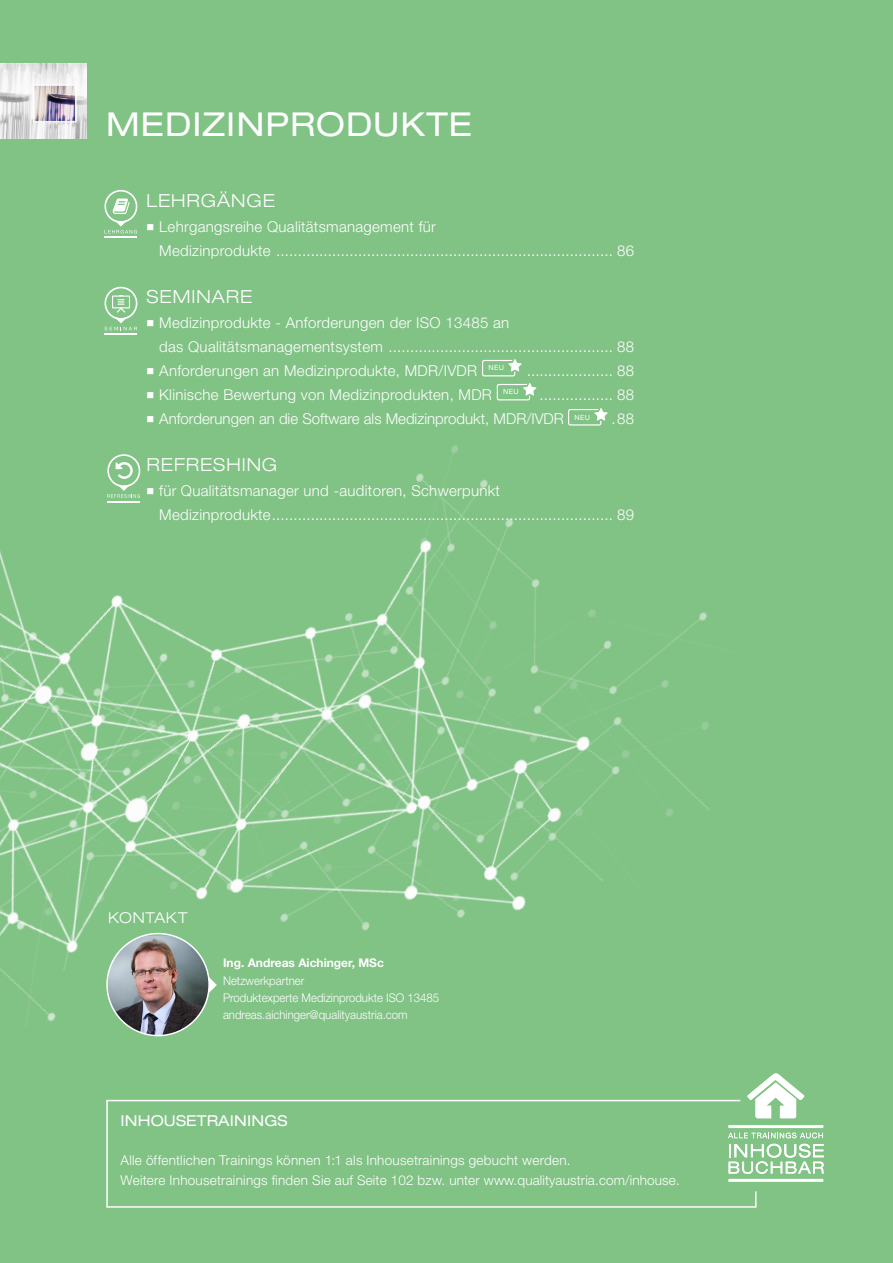
<style>
.page{position:relative;width:893px;height:1263px;background:#81c285}
.page>*{position:absolute;margin:0;border:0;box-sizing:border-box;transform-origin:0 0}
.t1{font:expanded 33px "Helvetica Neue LT Std";letter-spacing:.03em;color:#fff}
.t2{font:300 expanded 18px "Helvetica Neue LT Std";letter-spacing:.055em;color:#fff}
.t3{font:300 15px/24px "Helvetica Neue LT Std";letter-spacing:.02em;color:#fff}
.t4{font:300 15px "Helvetica Neue LT Std";color:#fff}
.t5{font:expanded 15px "Helvetica Neue LT Std";letter-spacing:.01em;color:#fff}
.t6{font:300 expanded 15px "Helvetica Neue LT Std";letter-spacing:.05em;color:#fff}
.t7{font:300 13.5px/19.5px "Helvetica Neue LT Std";letter-spacing:.02em;color:#fff}
.t8{font:300 12px/17.2px "Helvetica Neue LT Std";color:#fff;scale:.95 1}
.t9{font:700 12px "Helvetica Neue LT Std";color:#fff}
</style>
<div class="page">
<svg style="left:106px;top:1099px;width:651px;height:109px"></svg>
<hr style="left:728px;top:1179px;width:95px;height:2px;background:#fff">
<hr style="left:728px;top:1125px;width:95px;height:3px;background:#fff">
<svg style="left:728px;top:1132px;width:95px;height:6px"></svg>
<svg style="left:728px;top:1144px;width:96px;height:30px"></svg>
<svg style="left:747px;top:1073px;width:57px;height:45px"></svg>
<img style="left:0;top:64px;width:86px;height:75px">
<hr style="left:104px;top:237px;width:33px;height:1px;background:#fff">
<svg style="left:104px;top:190px;width:34px;height:43px"></svg>
<svg style="left:104px;top:286px;width:34px;height:32px"></svg>
<img style="left:130px;top:1028px;width:56px;height:7px">
<img style="left:0;top:318px;width:709px;height:710px">
<h1 class="t1" style="left:106px;top:104px;width:367px">MEDIZINPRODUKTE</h1>
<p class="t2" style="left:146px;top:190px;width:130px">LEHRGÄNGE</p>
<p class="t3" style="left:159px;top:215px;width:476px;text-indent:-13px">■ Lehrgangsreihe Qualitätsmanagement für<br>Medizinprodukte .............................................................................. 86</p>
<p class="t2" style="left:146px;top:286px;width:107px">SEMINARE</p>
<p class="t3" style="left:159px;top:311px;width:476px;text-indent:-13px">■ Medizinprodukte - Anforderungen der ISO 13485 an<br>das Qualitätsmanagementsystem .................................................... 88</p>
<p class="t3" style="left:146px;top:359px;width:359px">■ Anforderungen an Medizinprodukte, MDR/IVDR <sup>NEU</sup></p>
<p class="t3" style="left:527px;top:359px;width:109px">.................... 88</p>
<p class="t3" style="left:146px;top:383px;width:374px">■ Klinische Bewertung von Medizinprodukten, MDR <sup>NEU</sup></p>
<p class="t3" style="left:540px;top:383px;width:96px">................. 88</p>
<p class="t4" style="left:146px;top:410px;width:445px">■ Anforderungen an die Software als Medizinprodukt, MDR/IVDR <sup>NEU</sup></p>
<p class="t3" style="left:611px;top:407px;width:24px">.88</p>
<p class="t2" style="left:146px;top:454px;width:132px">REFRESHING</p>
<p class="t3" style="left:159px;top:479px;width:476px;text-indent:-13px">■ für Qualitätsmanager und -auditoren, Schwerpunkt<br>Medizinprodukte............................................................................... 89</p>
<p class="t6" style="left:108px;top:909px;width:81px">KONTAKT</p>
<p class="t9" style="left:223px;top:956px;width:162px">Ing. Andreas Aichinger, MSc</p>
<p class="t8" style="left:223px;top:971px;width:229px">Netzwerkpartner<br>Produktexperte Medizinprodukte ISO 13485 andreas.aichinger@qualityaustria.com</p>
<p class="t5" style="left:121px;top:1112px;width:168px">INHOUSETRAININGS</p>
<p class="t7" style="left:121px;top:1150px;width:561px">Alle öffentlichen Trainings können 1:1 als Inhousetrainings gebucht werden.<br>Weitere Inhousetrainings finden Sie auf Seite 102 bzw. unter www.qualityaustria.com/inhouse.</p>
</div>
